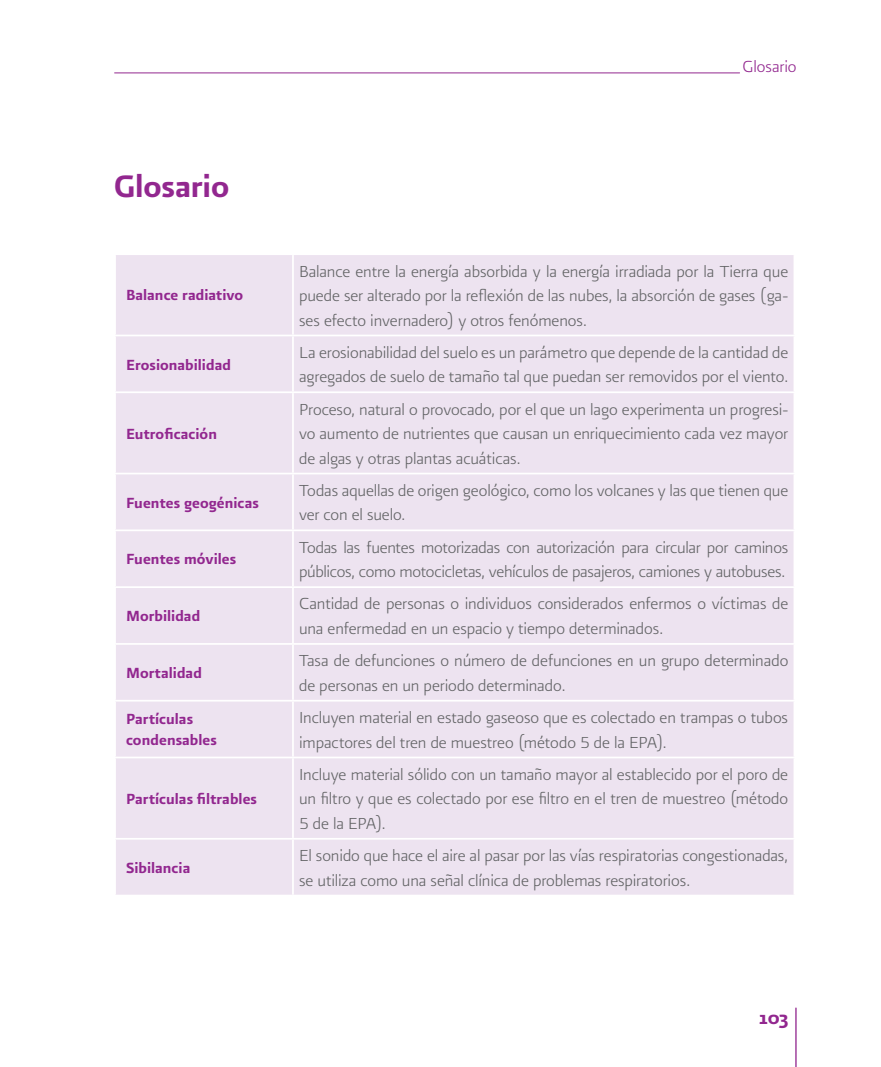
<style>
.page{position:relative;width:881px;height:1067px;background:#fff}
.page>*{position:absolute;margin:0;border:0;box-sizing:border-box;transform-origin:0 0}
.t1{font:36.75px "Presidencia Firme";letter-spacing:-.005em;color:#92278f}
.t2{font:22.75px "Presidencia Firme CC";color:#92278f}
.t3{font:19.25px/24.5px "Presidencia Fina";letter-spacing:-.005em;color:#636466}
.t4{font:19.25px "Presidencia Fina";color:#92278f}
.t5{font:17.5px/21px "Presidencia Firme";color:#92278f}
</style>
<div class="page">
<hr style="left:115px;top:72px;width:624px;height:1px;background:#92278f">
<hr style="left:795px;top:1008px;width:1px;height:59px;background:#92278f">
<div style="left:116px;top:255px;width:677px;height:639px;background:#ede3f0"></div>
<hr style="left:292px;top:255px;width:2px;height:79px;background:#fff">
<hr style="left:114px;top:334px;width:179px;height:2px;background:#fff">
<hr style="left:293px;top:334px;width:502px;height:2px;background:#fff">
<hr style="left:292px;top:336px;width:2px;height:55px;background:#fff">
<hr style="left:114px;top:391px;width:179px;height:2px;background:#fff">
<hr style="left:293px;top:391px;width:502px;height:2px;background:#fff">
<hr style="left:292px;top:393px;width:2px;height:79px;background:#fff">
<hr style="left:114px;top:472px;width:179px;height:2px;background:#fff">
<hr style="left:293px;top:472px;width:502px;height:2px;background:#fff">
<hr style="left:292px;top:474px;width:2px;height:55px;background:#fff">
<hr style="left:114px;top:529px;width:179px;height:2px;background:#fff">
<hr style="left:293px;top:529px;width:502px;height:2px;background:#fff">
<hr style="left:292px;top:531px;width:2px;height:55px;background:#fff">
<hr style="left:114px;top:586px;width:179px;height:2px;background:#fff">
<hr style="left:293px;top:586px;width:502px;height:2px;background:#fff">
<hr style="left:292px;top:588px;width:2px;height:55px;background:#fff">
<hr style="left:114px;top:643px;width:179px;height:2px;background:#fff">
<hr style="left:293px;top:643px;width:502px;height:2px;background:#fff">
<hr style="left:292px;top:645px;width:2px;height:55px;background:#fff">
<hr style="left:114px;top:700px;width:179px;height:1px;background:#fff">
<hr style="left:293px;top:700px;width:502px;height:1px;background:#fff">
<hr style="left:292px;top:701px;width:2px;height:55px;background:#fff">
<hr style="left:114px;top:756px;width:179px;height:2px;background:#fff">
<hr style="left:293px;top:756px;width:502px;height:2px;background:#fff">
<hr style="left:292px;top:758px;width:2px;height:80px;background:#fff">
<hr style="left:114px;top:838px;width:179px;height:1px;background:#fff">
<hr style="left:293px;top:838px;width:502px;height:1px;background:#fff">
<hr style="left:292px;top:839px;width:2px;height:55px;background:#fff">
<hr style="left:0;top:0;width:1px;height:1067px;background:#dfcce4">
<p class="t4" style="left:742px;top:56px;width:55px">Glosario</p>
<h1 class="t1" style="left:114px;top:165px;width:117px">Glosario</h1>
<p class="t5" style="left:126px;top:284px;width:119px">Balance radiativo</p>
<p class="t5" style="left:126px;top:353px;width:106px">Erosionabilidad</p>
<p class="t5" style="left:126px;top:422px;width:92px">Eutroficación</p>
<p class="t5" style="left:126px;top:491px;width:134px">Fuentes geogénicas</p>
<p class="t5" style="left:126px;top:548px;width:112px">Fuentes móviles</p>
<p class="t5" style="left:126px;top:605px;width:76px">Morbilidad</p>
<p class="t5" style="left:126px;top:662px;width:77px">Mortalidad</p>
<p class="t3" style="left:299px;top:258px;width:490px;text-align:justify">Balance entre la energía absorbida y la energía irradiada por la Tierra que puede ser alterado por la reflexión de las nubes, la absorción de gases (ga&shy;ses efecto invernadero) y otros fenómenos.</p>
<p class="t3" style="left:299px;top:340px;width:490px">La erosionabilidad del suelo es un parámetro que depende de la cantidad de agregados de suelo de tamaño tal que puedan ser removidos por el viento.</p>
<p class="t3" style="left:299px;top:396px;width:490px;text-align:justify">Proceso, natural o provocado, por el que un lago experimenta un progresi&shy;vo aumento de nutrientes que causan un enriquecimiento cada vez mayor de algas y otras plantas acuáticas.</p>
<p class="t3" style="left:299px;top:478px;width:490px">Todas aquellas de origen geológico, como los volcanes y las que tienen que ver con el suelo.</p>
<p class="t3" style="left:299px;top:534px;width:490px">Todas las fuentes motorizadas con autorización para circular por caminos públicos, como motocicletas, vehículos de pasajeros, camiones y autobuses.</p>
<p class="t3" style="left:299px;top:591px;width:490px">Cantidad de personas o individuos considerados enfermos o víctimas de una enfermedad en un espacio y tiempo determinados.</p>
<p class="t3" style="left:299px;top:648px;width:490px">Tasa de defunciones o número de defunciones en un grupo determinado de personas en un periodo determinado.</p>
<p class="t5" style="left:126px;top:708px;width:92px">Partículas condensables</p>
<p class="t3" style="left:299px;top:705px;width:490px">Incluyen material en estado gaseoso que es colectado en trampas o tubos impactores del tren de muestreo (método 5 de la EPA).</p>
<p class="t5" style="left:126px;top:787px;width:132px">Partículas filtrables</p>
<p class="t5" style="left:126px;top:856px;width:66px">Sibilancia</p>
<p class="t3" style="left:299px;top:761px;width:490px;text-align:justify">Incluye material sólido con un tamaño mayor al establecido por el poro de un filtro y que es colectado por ese filtro en el tren de muestreo (método 5 de la EPA).</p>
<p class="t3" style="left:299px;top:843px;width:490px">El sonido que hace el aire al pasar por las vías respiratorias congestionadas, se utiliza como una señal clínica de problemas respiratorios.</p>
<p class="t2" style="left:758px;top:1003px;width:31px">103</p>
</div>
